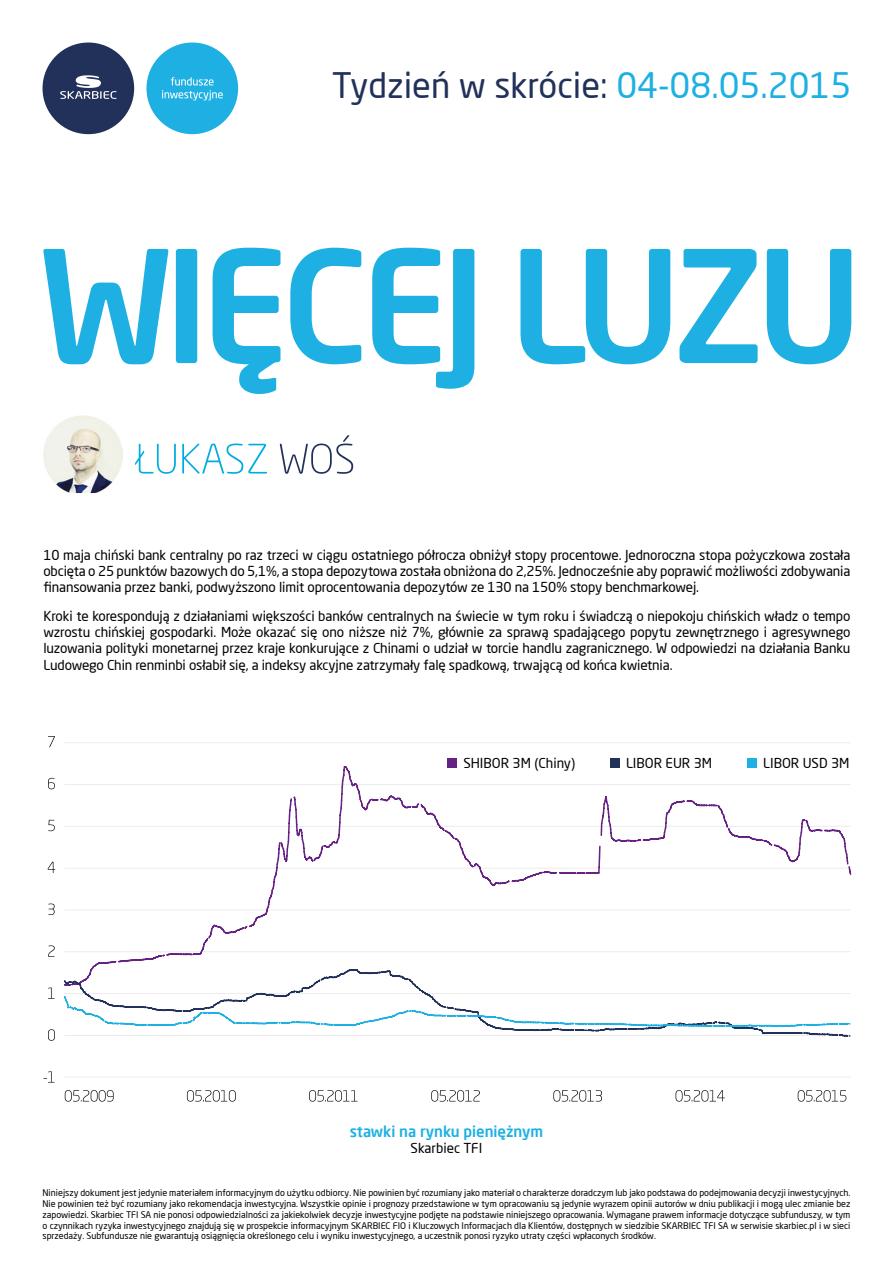
<style>
.page{position:relative;width:893px;height:1263px;background:#fff}
.page>*{position:absolute;margin:0;border:0;box-sizing:border-box;transform-origin:0 0}
.t1{font:34.5px "Neo Sans Pro";color:#21315a}
.t2{font:500 15px "Neo Sans Pro";color:#1eb0e2}
.t3{font:13.5px/16.2px "Neo Sans Pro";letter-spacing:-.01em;color:#000;text-align:justify}
.t4{font:9px/10.8px "Neo Sans Pro";color:#000;text-align:justify}
.s1{color:#1eb0e2}
</style>
<div class="page">
<div style="left:43px;top:43px;width:91px;height:91px;background:#21315a;border-radius:50%"></div>
<div style="left:146px;top:43px;width:92px;height:91px;background:#1eb0e2;border-radius:50%"></div>
<svg style="left:60px;top:75px;width:57px;height:24px"></svg>
<svg style="left:162px;top:77px;width:61px;height:23px"></svg>
<svg style="left:43px;top:249px;width:125px;height:115px"></svg>
<div style="left:176px;top:249px;width:21px;height:114px;background:#1eb0e2"></div>
<svg style="left:213px;top:248px;width:67px;height:146px"></svg>
<svg style="left:290px;top:248px;width:71px;height:116px"></svg>
<svg style="left:372px;top:248px;width:102px;height:141px"></svg>
<svg style="left:520px;top:249px;width:150px;height:115px"></svg>
<svg style="left:679px;top:249px;width:79px;height:114px"></svg>
<svg style="left:767px;top:249px;width:84px;height:115px"></svg>
<svg style="left:135px;top:444px;width:41px;height:30px"></svg>
<svg style="left:182px;top:443px;width:85px;height:31px"></svg>
<svg style="left:280px;top:435px;width:73px;height:39px"></svg>
<img style="left:43px;top:415px;width:79px;height:78px">
<div style="left:447px;top:758px;width:10px;height:9px;background:#652282"></div>
<div style="left:610px;top:758px;width:9px;height:9px;background:#21315a"></div>
<div style="left:747px;top:758px;width:9px;height:9px;background:#1eb0e2"></div>
<hr style="left:65px;top:742px;width:786px;height:1px;background:#ececed">
<hr style="left:65px;top:1077px;width:786px;height:1px;background:#ececed">
<svg style="left:65px;top:765px;width:787px;height:203px"></svg>
<svg style="left:64px;top:968px;width:787px;height:69px"></svg>
<svg style="left:64px;top:994px;width:787px;height:34px"></svg>
<svg style="left:48px;top:736px;width:7px;height:11px"></svg>
<svg style="left:48px;top:778px;width:7px;height:11px"></svg>
<svg style="left:48px;top:820px;width:7px;height:11px"></svg>
<svg style="left:48px;top:862px;width:7px;height:11px"></svg>
<svg style="left:48px;top:903px;width:7px;height:12px"></svg>
<svg style="left:48px;top:945px;width:7px;height:12px"></svg>
<svg style="left:48px;top:987px;width:7px;height:12px"></svg>
<svg style="left:48px;top:1029px;width:7px;height:12px"></svg>
<svg style="left:43px;top:1071px;width:11px;height:11px"></svg>
<svg style="left:65px;top:1090px;width:49px;height:11px"></svg>
<svg style="left:187px;top:1090px;width:49px;height:11px"></svg>
<svg style="left:309px;top:1090px;width:49px;height:11px"></svg>
<svg style="left:431px;top:1090px;width:49px;height:11px"></svg>
<svg style="left:553px;top:1090px;width:49px;height:11px"></svg>
<svg style="left:676px;top:1090px;width:49px;height:11px"></svg>
<svg style="left:798px;top:1090px;width:48px;height:11px"></svg>
<h1 class="t1" style="left:332px;top:64px;width:521px">Tydzień w skrócie: <span class="s1">04-08.05.2015</span></h1>
<p class="t3" style="left:43px;top:546px;width:808px">10 maja chiński bank centralny po raz trzeci w ciągu ostatniego półrocza obniżył stopy procentowe. Jednoroczna stopa pożyczkowa została obcięta o 25 punktów bazowych do 5,1%, a stopa depozytowa została obniżona do 2,25%. Jednocześnie aby poprawić możliwości zdobywania finansowania przez banki, podwyższono limit oprocentowania depozytów ze 130 na 150% stopy benchmarkowej.</p>
<p class="t3" style="left:43px;top:608px;width:808px">Kroki te korespondują z działaniami większości banków centralnych na świecie w tym roku i świadczą o niepokoju chińskich władz o tempo wzrostu chińskiej gospodarki. Może okazać się ono niższe niż 7%, głównie za sprawą spadającego popytu zewnętrznego i agresywnego luzowania polityki monetarnej przez kraje konkurujące z Chinami o udział w torcie handlu zagranicznego. W odpowiedzi na działania Banku Ludowego Chin renminbi osłabił się, a indeksy akcyjne zatrzymały falę spadkową, trwającą od końca kwietnia.</p>
<h3 class="t3" style="left:463px;top:754px;width:113px">SHIBOR 3M (Chiny)</h3>
<h3 class="t3" style="left:626px;top:754px;width:88px">LIBOR EUR 3M</h3>
<h3 class="t3" style="left:763px;top:754px;width:88px">LIBOR USD 3M</h3>
<h2 class="t2" style="left:350px;top:1122px;width:195px">stawki na rynku pieniężnym</h2>
<h3 class="t3" style="left:411px;top:1140px;width:73px">Skarbiec TFI</h3>
<p class="t4" style="left:43px;top:1187px;width:809px">Niniejszy dokument jest jedynie materiałem informacyjnym do użytku odbiorcy. Nie powinien być rozumiany jako materiał o charakterze doradczym lub jako podstawa do podejmowania decyzji inwestycyjnych.<br>Nie powinien też być rozumiany jako rekomendacja inwestycyjna. Wszystkie opinie i prognozy przedstawione w tym opracowaniu są jedynie wyrazem opinii autorów w dniu publikacji i mogą ulec zmianie bez zapowiedzi. Skarbiec TFI SA nie ponosi odpowiedzialności za jakiekolwiek decyzje inwestycyjne podjęte na podstawie niniejszego opracowania. Wymagane prawem informacje dotyczące subfunduszy, w tym o czynnikach ryzyka inwestycyjnego znajdują się w prospekcie informacyjnym SKARBIEC FIO i Kluczowych Informacjach dla Klientów, dostępnych w siedzibie SKARBIEC TFI SA w serwisie skarbiec.pl i w sieci sprzedaży. Subfundusze nie gwarantują osiągnięcia określonego celu i wyniku inwestycyjnego, a uczestnik ponosi ryzyko utraty części wpłaconych środków.</p>
</div>
